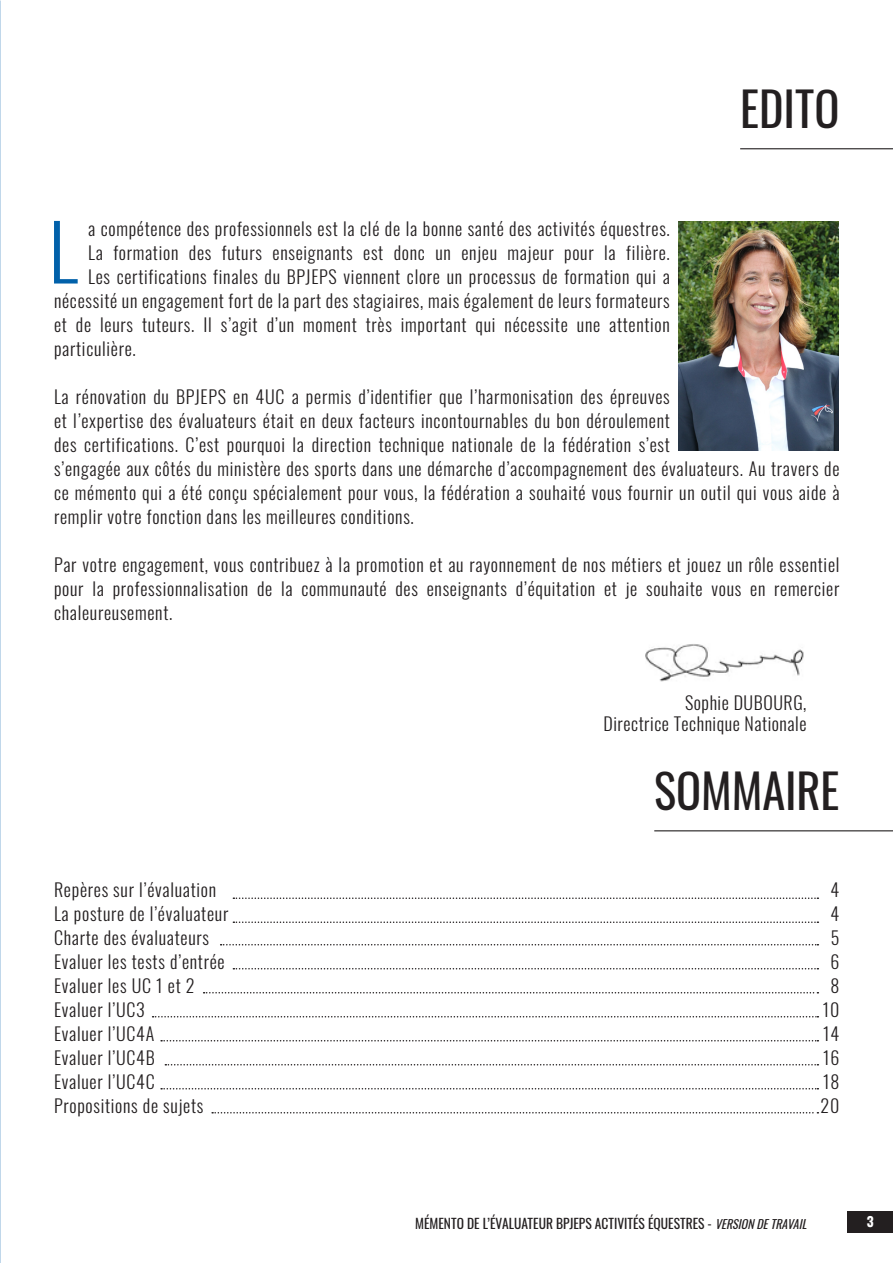
<style>
.page{position:relative;width:893px;height:1263px;background:#fff}
.page>*{position:absolute;margin:0;border:0;box-sizing:border-box;transform-origin:0 0}
.t1{font:300 77.25px "Oswald";color:#0161aa}
.t2{font:46.5px "Oswald";color:#231f20}
.t3{font:300 18px/24px "Oswald";letter-spacing:.04em;color:#231f20}
.t4{font:13.5px "Oswald";color:#231f20}
.t5{font:700 13.5px "Oswald";color:#fff}
.s1{font-style:italic;font-size:12px}
</style>
<div class="page">
<div style="left:848px;top:1211px;width:45px;height:21px;background:#231f20"></div>
<hr style="left:740px;top:148px;width:153px;height:1px;background:#231f20">
<hr style="left:654px;top:830px;width:239px;height:1px;background:#231f20">
<img style="left:678px;top:221px;width:161px;height:230px">
<svg style="left:233px;top:897px;width:585px;height:2px"></svg>
<svg style="left:233px;top:921px;width:585px;height:2px"></svg>
<svg style="left:221px;top:944px;width:597px;height:1px"></svg>
<svg style="left:233px;top:968px;width:585px;height:1px"></svg>
<svg style="left:204px;top:992px;width:614px;height:1px"></svg>
<svg style="left:153px;top:1016px;width:665px;height:1px"></svg>
<svg style="left:161px;top:1040px;width:657px;height:1px"></svg>
<svg style="left:165px;top:1064px;width:653px;height:1px"></svg>
<svg style="left:161px;top:1088px;width:657px;height:1px"></svg>
<svg style="left:212px;top:1112px;width:606px;height:1px"></svg>
<img style="left:645px;top:644px;width:159px;height:38px">
<h2 class="t2" style="left:740px;top:67px;width:101px">EDITO</h2>
<h1 class="t1" style="left:49px;top:183px;width:31px">L</h1>
<p class="t3" style="left:88px;top:214px;width:583px">a compétence des professionnels est la clé de la bonne santé des activités équestres.</p>
<p class="t3" style="left:88px;top:238px;width:583px">La formation des futurs enseignants est donc un enjeu majeur pour la filière.</p>
<p class="t3" style="left:88px;top:262px;width:583px">Les certifications finales du BPJEPS viennent clore un processus de formation qui a</p>
<p class="t3" style="left:54px;top:286px;width:617px">nécessité un engagement fort de la part des stagiaires, mais également de leurs formateurs</p>
<p class="t3" style="left:54px;top:310px;width:617px">et de leurs tuteurs. Il s’agit d’un moment très important qui nécessite une attention</p>
<p class="t3" style="left:54px;top:334px;width:83px">particulière.</p>
<p class="t3" style="left:54px;top:382px;width:787px">La rénovation du BPJEPS en 4UC a permis d’identifier que l’harmonisation des épreuves<br>et l’expertise des évaluateurs était en deux facteurs incontournables du bon déroulement<br>des certifications. C’est pourquoi la direction technique nationale de la fédération s’est<br>s’engagée aux côtés du ministère des sports dans une démarche d’accompagnement des évaluateurs. Au travers de ce mémento qui a été conçu spécialement pour vous, la fédération a souhaité vous fournir un outil qui vous aide à remplir votre fonction dans les meilleures conditions.</p>
<p class="t3" style="left:54px;top:550px;width:787px;text-align:justify">Par votre engagement, vous contribuez à la promotion et au rayonnement de nos métiers et jouez un rôle essentiel pour la professionnalisation de la communauté des enseignants d’équitation et je souhaite vous en remercier chaleureusement.</p>
<p class="t3" style="left:603px;top:690px;width:205px;line-height:21px;text-align:right">Sophie DUBOURG,<br>Directrice Technique Nationale</p>
<h2 class="t2" style="left:654px;top:749px;width:187px">SOMMAIRE</h2>
<p class="t3" style="left:54px;top:876px;width:164px">Repères sur l’évaluation</p>
<p class="t3" style="left:831px;top:876px;width:10px">4</p>
<p class="t3" style="left:54px;top:900px;width:176px">La posture de l’évaluateur</p>
<p class="t3" style="left:831px;top:900px;width:10px">4</p>
<p class="t3" style="left:54px;top:924px;width:157px">Charte des évaluateurs</p>
<p class="t3" style="left:831px;top:924px;width:10px">5</p>
<p class="t3" style="left:54px;top:948px;width:172px">Evaluer les tests d’entrée</p>
<p class="t3" style="left:830px;top:948px;width:10px">6</p>
<p class="t3" style="left:54px;top:972px;width:142px">Evaluer les UC 1 et 2</p>
<p class="t3" style="left:830px;top:972px;width:10px">8</p>
<p class="t3" style="left:54px;top:996px;width:92px">Evaluer l’UC3</p>
<p class="t3" style="left:823px;top:996px;width:18px">10</p>
<p class="t3" style="left:54px;top:1020px;width:102px">Evaluer l’UC4A</p>
<p class="t3" style="left:823px;top:1020px;width:18px">14</p>
<p class="t3" style="left:54px;top:1044px;width:102px">Evaluer l’UC4B</p>
<p class="t3" style="left:823px;top:1044px;width:18px">16</p>
<p class="t3" style="left:54px;top:1068px;width:102px">Evaluer l’UC4C</p>
<p class="t3" style="left:823px;top:1068px;width:18px">18</p>
<p class="t3" style="left:54px;top:1092px;width:151px">Propositions de sujets</p>
<p class="t3" style="left:821px;top:1092px;width:20px">20</p>
<p class="t4" style="left:415px;top:1211px;width:397px">MÉMENTO DE L’ÉVALUATEUR BPJEPS ACTIVITÉS ÉQUESTRES - <span class="s1">VERSIONDETRAVAIL</span></p>
<p class="t5" style="left:867px;top:1215px;width:8px">3</p>
</div>
